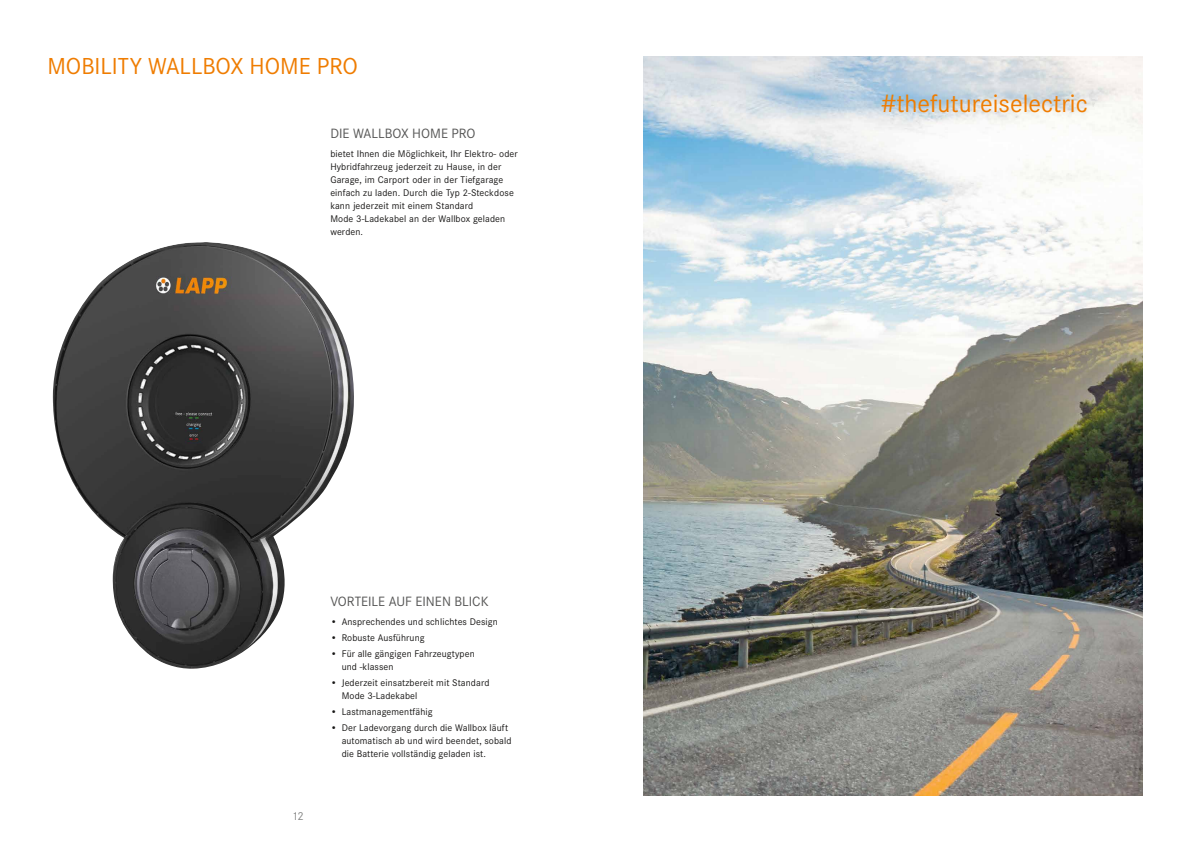
<style>
.page{position:relative;width:1191px;height:842px;background:#fff}
.page>*{position:absolute;margin:0;border:0;box-sizing:border-box;transform-origin:0 0}
.t1{font:26px "Corporate STOT";color:#ef7c00}
.t2{font:24px "Corporate STOT";color:#ef7c00}
.t3{font:14px "Corporate STOT";color:#565655}
.t4{font:12px "Corporate STOT";color:#868786}
.t5{font:10px/13px "Corporate STOT";letter-spacing:.01em;color:#181716}
</style>
<div class="page">
<img style="left:53px;top:242px;width:301px;height:427px">
<img style="left:643px;top:57px;width:499px;height:738px">
<h2 class="t2" style="left:47px;top:52px;width:312px">MOBILITY WALLBOX HOME PRO</h2>
<h3 class="t3" style="left:330px;top:125px;width:147px">DIE WALLBOX HOME PRO</h3>
<p class="t5" style="left:330px;top:148px;width:189px">bietet Ihnen die Möglichkeit, Ihr Elektro- oder Hybridfahrzeug jederzeit zu Hause, in der Garage, im Carport oder in der Tiefgarage einfach zu laden. Durch die Typ 2-Steckdose kann jederzeit mit einem Standard<br>Mode 3-Ladekabel an der Wallbox geladen werden.</p>
<p class="t4" style="left:292px;top:810px;width:14px">12</p>
<h3 class="t3" style="left:330px;top:593px;width:160px">VORTEILE AUF EINEN BLICK</h3>
<p class="t5" style="left:330px;top:615px;width:169px">• Ansprechendes und schlichtes Design</p>
<p class="t5" style="left:330px;top:631px;width:96px">• Robuste Ausführung</p>
<p class="t5" style="left:342px;top:647px;width:135px;text-indent:-11px">• Für alle gängigen Fahrzeugtypen und -klassen</p>
<p class="t5" style="left:342px;top:676px;width:149px;text-indent:-11px">• Jederzeit einsatzbereit mit Standard<br>Mode 3-Ladekabel</p>
<p class="t5" style="left:330px;top:705px;width:104px">• Lastmanagementfähig</p>
<p class="t5" style="left:342px;top:721px;width:171px;text-indent:-11px">• Der Ladevorgang durch die Wallbox läuft automatisch ab und wird beendet, sobald die Batterie vollständig geladen ist.</p>
<h1 class="t1" style="left:881px;top:88px;width:208px">#thefutureiselectric</h1>
</div>
